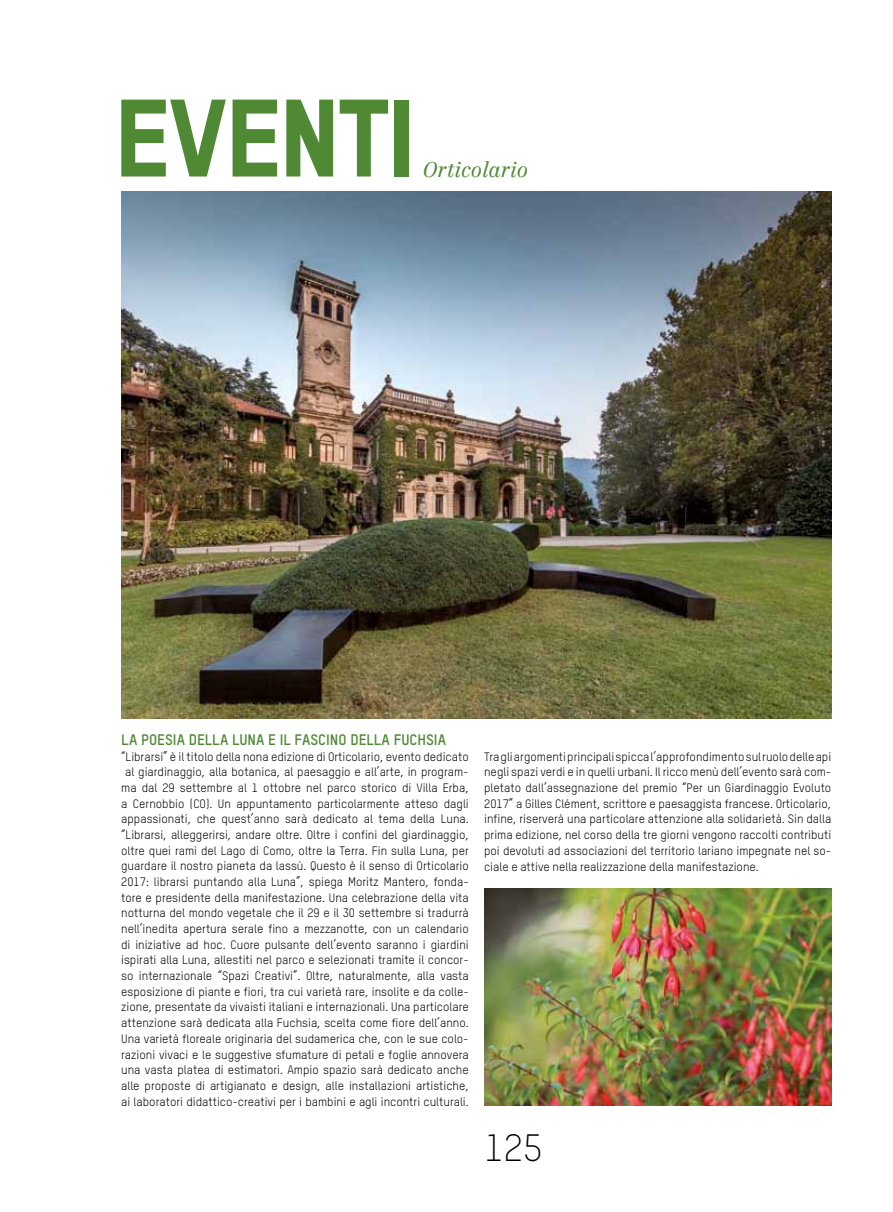
<style>
.page{position:relative;width:893px;height:1212px;background:#fff}
.page>*{position:absolute;margin:0;border:0;box-sizing:border-box;transform-origin:0 0}
.t1{font:108px "TSTARPRO Headline";letter-spacing:-.03em;color:#4f8934}
.t2{font:300 37.5px "TSTARPRO";color:#000}
.t3{font:italic 300 21px "Centennial LT Std";letter-spacing:-.005em;color:#4f8934}
.t4{font:700 15px "TSTARPRO";color:#4f8934}
.t5{font:12px/15.6px "TSTARPRO";color:#000;text-align:center}
</style>
<div class="page">
<img style="left:121px;top:191px;width:710px;height:527px">
<img style="left:484px;top:888px;width:347px;height:218px">
<h1 class="t1" style="left:114px;top:71px;width:305px">EVENTI</h1>
<h3 class="t3" style="left:423px;top:156px;width:106px">Orticolario</h3>
<p class="t4" style="left:121px;top:730px;width:326px">LA POESIA DELLA LUNA E IL FASCINO DELLA FUCHSIA</p>
<p class="t5" style="left:121px;top:748px;width:349px">“Librarsi” è il titolo della nona edizione di Orticolario, evento dedicato al giardinaggio, alla botanica, al paesaggio e all’arte, in program&shy;ma dal 29 settembre al 1 ottobre nel parco storico di Villa Erba, a Cernobbio (CO). Un appuntamento particolarmente atteso dagli appassionati, che quest’anno sarà dedicato al tema della Luna. “Librarsi, alleggerirsi, andare oltre. Oltre i confini del giardinaggio, oltre quei rami del Lago di Como, oltre la Terra. Fin sulla Luna, per guardare il nostro pianeta da lassù. Questo è il senso di Orticolario 2017: librarsi puntando alla Luna”, spiega Moritz Mantero, fonda&shy;tore e presidente della manifestazione. Una celebrazione della vita notturna del mondo vegetale che il 29 e il 30 settembre si tradurrà nell’inedita apertura serale fino a mezzanotte, con un calendario di iniziative ad hoc. Cuore pulsante dell’evento saranno i giardini ispirati alla Luna, allestiti nel parco e selezionati tramite il concor&shy;so internazionale “Spazi Creativi”. Oltre, naturalmente, alla vasta esposizione di piante e fiori, tra cui varietà rare, insolite e da colle&shy;zione, presentate da vivaisti italiani e internazionali. Una particolare attenzione sarà dedicata alla Fuchsia, scelta come fiore dell’anno.<br>Una varietà floreale originaria del sudamerica che, con le sue colo&shy;razioni vivaci e le suggestive sfumature di petali e foglie annovera una vasta platea di estimatori. Ampio spazio sarà dedicato anche alle proposte di artigianato e design, alle installazioni artistiche, ai laboratori didattico-creativi per i bambini e agli incontri culturali.</p>
<p class="t5" style="left:484px;top:748px;width:349px;text-align:justify">Tra gli argomenti principali spicca l’approfondimento sul ruolo delle api negli spazi verdi e in quelli urbani. Il ricco menù dell’evento sarà com&shy;pletato dall’assegnazione del premio “Per un Giardinaggio Evoluto 2017” a Gilles Clément, scrittore e paesaggista francese. Orticolario, infine, riserverà una particolare attenzione alla solidarietà. Sin dalla prima edizione, nel corso della tre giorni vengono raccolti contributi poi devoluti ad associazioni del territorio lariano impegnate nel so&shy;ciale e attive nella realizzazione della manifestazione.</p>
<h2 class="t2" style="left:484px;top:1126px;width:60px">125</h2>
</div>
